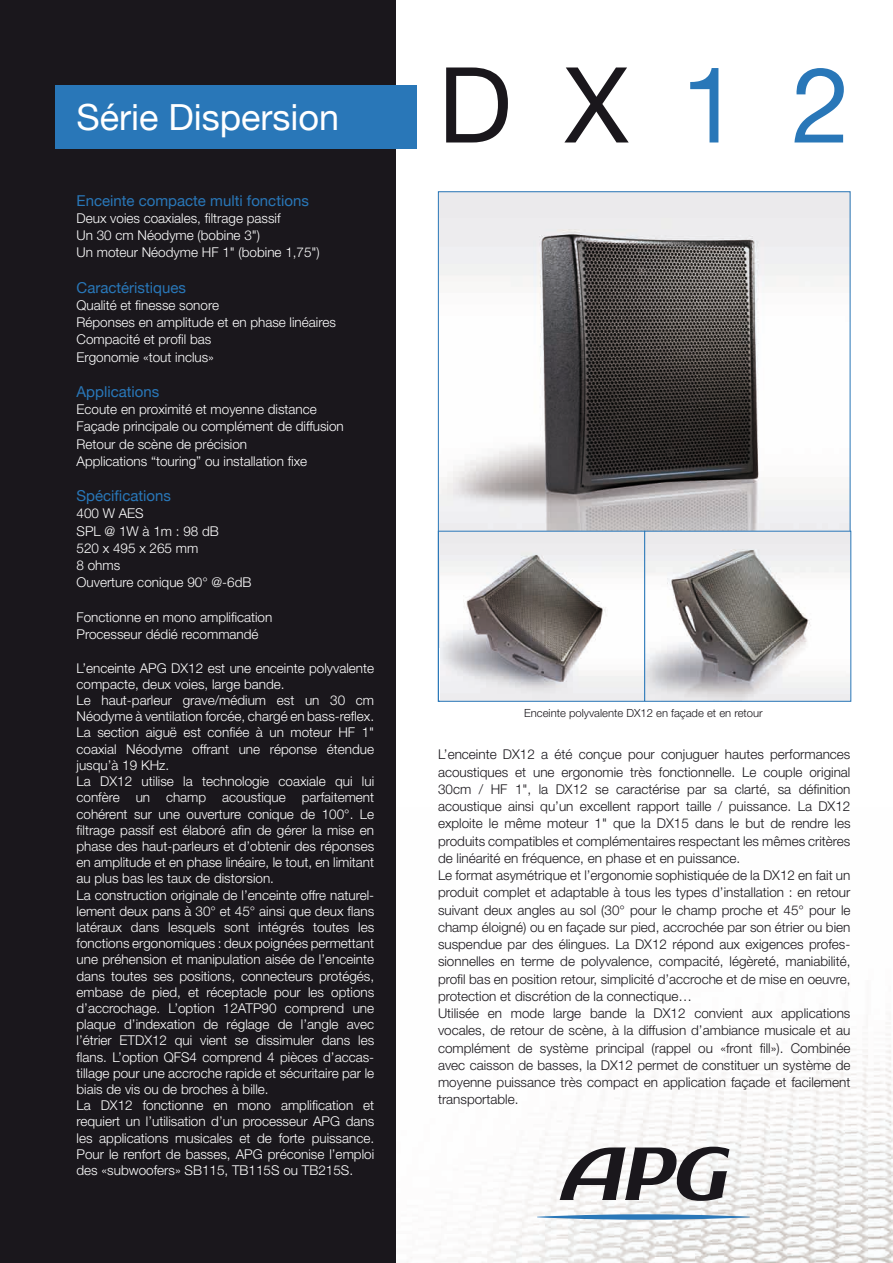
<style>
.page{position:relative;width:893px;height:1263px;background:#fff}
.page>*{position:absolute;margin:0;border:0;box-sizing:border-box;transform-origin:0 0}
.t1{font:105px "Helvetica Neue";color:#1a171c}
.t2{font:36px "Helvetica Neue";color:#fff}
.t3{font:15px "Helvetica Neue";color:#2977b8}
.t4{font:300 13.5px/16.2px "Helvetica Neue";color:#fff}
.t5{font:300 13.5px/17.2px "Helvetica Neue";color:#1a171c}
.t6{font:300 11.25px "Helvetica Neue";color:#1a171c}
.s1{color:#2977b8}
</style>
<div class="page">
<img style="left:395px;top:808px;width:498px;height:455px">
<div style="left:0;top:0;width:395px;height:1263px;background:#1a171c"></div>
<div style="left:55px;top:85px;width:362px;height:64px;background:#2977b8"></div>
<svg style="left:560px;top:1147px;width:169px;height:54px"></svg>
<svg style="left:537px;top:1214px;width:213px;height:6px"></svg>
<img style="left:440px;top:193px;width:408px;height:338px">
<img style="left:440px;top:533px;width:409px;height:167px">
<div style="left:644px;top:531px;width:207px;height:171px;border:1px solid #2977b8"></div>
<div style="left:438px;top:531px;width:207px;height:171px;border:1px solid #2977b8"></div>
<h2 class="t2" style="left:77px;top:91px;width:264px">Série Dispersion</h2>
<p class="t3" style="left:77px;top:189px;width:234px">Enceinte compacte multi fonctions</p>
<p class="t4" style="left:77px;top:209px;width:245px;line-height:17.2px">Deux voies coaxiales, filtrage passif<br>Un 30 cm Néodyme (bobine 3")<br>Un moteur Néodyme HF 1" (bobine 1,75")</p>
<p class="t3" style="left:77px;top:276px;width:111px">Caractéristiques</p>
<p class="t4" style="left:77px;top:296px;width:261px;line-height:17.2px">Qualité et finesse sonore<br>Réponses en amplitude et en phase linéaires<br>Compacité et profil bas<br>Ergonomie «tout inclus»</p>
<p class="t3" style="left:77px;top:381px;width:84px">Applications</p>
<p class="t4" style="left:77px;top:400px;width:269px;line-height:17.2px">Ecoute en proximité et moyenne distance Façade principale ou complément de diffusion Retour de scène de précision<br>Applications “touring” ou installation fixe</p>
<p class="t3" style="left:77px;top:485px;width:96px">Spécifications</p>
<p class="t4" style="left:77px;top:505px;width:177px;line-height:17.2px">400 W AES<br>SPL @ 1W à 1m : 98 dB<br>520 x 495 x 265 mm<br>8 ohms<br>Ouverture conique 90° @-6dB</p>
<p class="t4" style="left:77px;top:608px;width:197px;line-height:17.2px">Fonctionne en mono amplification<br>Processeur dédié recommandé</p>
<p class="t4" style="left:77px;top:659px;width:299px">L’enceinte APG DX12 est une enceinte polyvalente compacte, deux voies, large bande.<br>Le haut-parleur grave/médium est un 30 cm Néodyme à ventilation forcée, chargé en bass-reflex.<br>La section aiguë est confiée à un moteur HF 1" coaxial Néodyme offrant une réponse étendue jusqu’à 19 KHz.<br>La DX12 utilise la technologie coaxiale qui lui confère un champ acoustique parfaitement cohérent sur une ouverture conique de 100°. Le filtrage passif est élaboré afin de gérer la mise en phase des haut-parleurs et d’obtenir des réponses en amplitude et en phase linéaire, le tout, en limitant au plus bas les taux de distorsion.<br>La construction originale de l’enceinte offre naturel&shy;lement deux pans à 30° et 45° ainsi que deux flans latéraux dans lesquels sont intégrés toutes les fonctions ergonomiques : deux poignées permettant une préhension et manipulation aisée de l’enceinte dans toutes ses positions, connecteurs protégés, embase de pied, et réceptacle pour les options d’accrochage. L’option 12ATP90 comprend une plaque d’indexation de réglage de l’angle avec l’étrier ETDX12 qui vient se dissimuler dans les flans. L’option QFS4 comprend 4 pièces d’accas&shy;tillage pour une accroche rapide et sécuritaire par le biais de vis ou de broches à bille.<br>La DX12 fonctionne en mono amplification et requiert un l’utilisation d’un processeur APG dans les applications musicales et de forte puissance.<br>Pour le renfort de basses, APG préconise l’emploi des «subwoofers» SB115, TB115S ou TB215S.</p>
<h1 class="t1" style="left:438px;top:29px;width:414px">DX<span class="s1">12</span></h1>
<p class="t6" style="left:524px;top:706px;width:240px">Enceinte polyvalente DX12 en façade et en retour</p>
<p class="t5" style="left:438px;top:746px;width:414px">L’enceinte DX12 a été conçue pour conjuguer hautes performances acoustiques et une ergonomie très fonctionnelle. Le couple original 30cm / HF 1", la DX12 se caractérise par sa clarté, sa définition acoustique ainsi qu’un excellent rapport taille / puissance. La DX12 exploite le même moteur 1" que la DX15 dans le but de rendre les produits compatibles et complémentaires respectant les mêmes critères de linéarité en fréquence, en phase et en puissance.<br>Le format asymétrique et l’ergonomie sophistiquée de la DX12 en fait un produit complet et adaptable à tous les types d’installation : en retour suivant deux angles au sol (30° pour le champ proche et 45° pour le champ éloigné) ou en façade sur pied, accrochée par son étrier ou bien suspendue par des élingues. La DX12 répond aux exigences profes&shy;sionnelles en terme de polyvalence, compacité, légèreté, maniabilité, profil bas en position retour, simplicité d’accroche et de mise en oeuvre, protection et discrétion de la connectique…<br>Utilisée en mode large bande la DX12 convient aux applications vocales, de retour de scène, à la diffusion d’ambiance musicale et au complément de système principal (rappel ou «front fill»). Combinée avec caisson de basses, la DX12 permet de constituer un système de moyenne puissance très compact en application façade et facilement transportable.</p>
</div>
